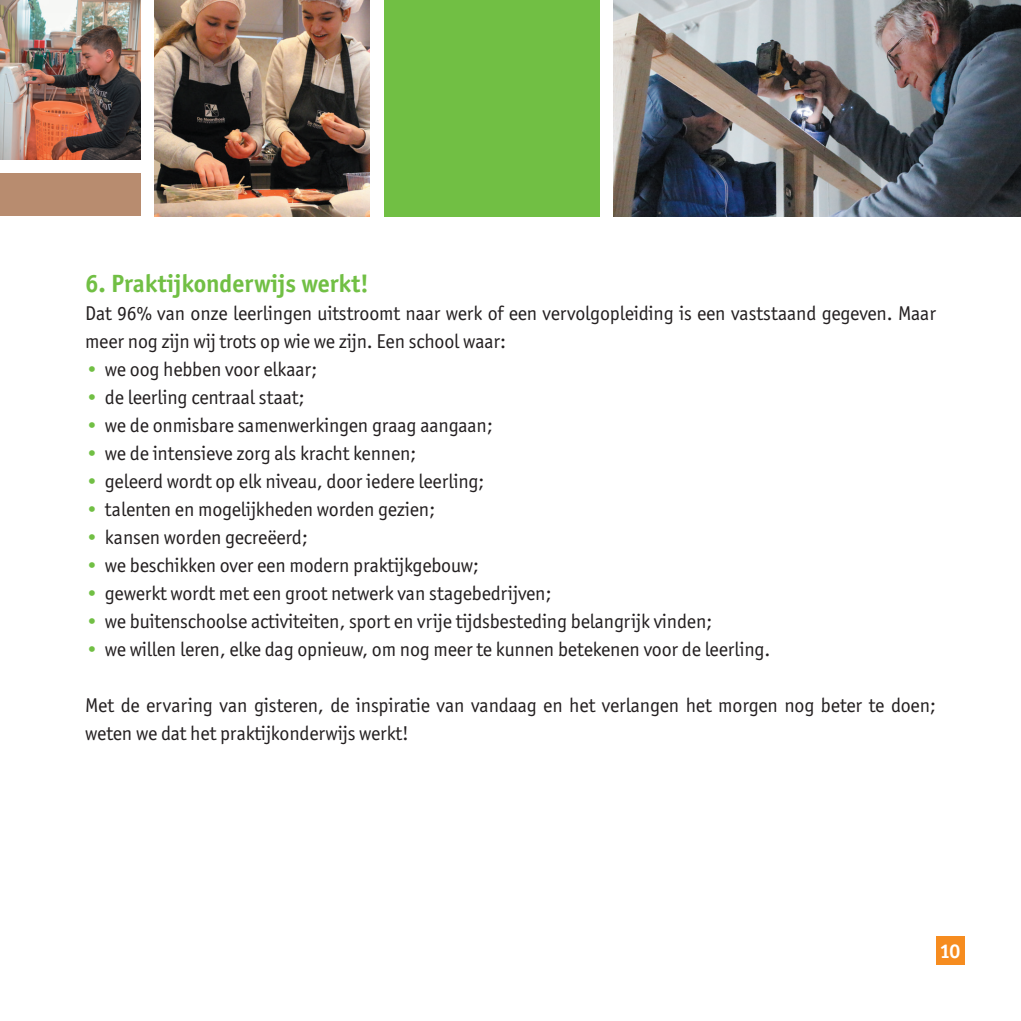
<style>
.page{position:relative;width:1021px;height:1021px;background:#fff}
.page>*{position:absolute;margin:0;border:0;box-sizing:border-box;transform-origin:0 0}
.t1{font:700 25px "Officina San ITC";color:#71bf44}
.t2{font:20px/28px "Officina San ITC";letter-spacing:-.01em;color:#231f20}
.t3{font:700 20px "Officina San ITC";color:#fff}
.s1{color:#71bf44}
</style>
<div class="page">
<div style="left:0;top:173px;width:140px;height:43px;background:#b88c6f"></div>
<img style="left:0;top:0;width:140px;height:159px">
<img style="left:154px;top:0;width:215px;height:216px">
<img style="left:613px;top:0;width:407px;height:216px">
<div style="left:384px;top:0;width:215px;height:216px;background:#71bf44"></div>
<div style="left:935px;top:935px;width:29px;height:29px;background:#f68c1f"></div>
<p class="t1" style="left:85px;top:268px;width:285px">6. Praktijkonderwijs werkt!</p>
<p class="t2" style="left:85px;top:299px;width:852px">Dat 96% van onze leerlingen uitstroomt naar werk of een vervolgopleiding is een vaststaand gegeven. Maar meer nog zijn wij trots op wie we zijn. Een school waar:</p>
<p class="t2" style="left:85px;top:355px;width:233px"><span class="s1">•</span> we oog hebben voor elkaar;</p>
<p class="t2" style="left:85px;top:383px;width:221px"><span class="s1">•</span> de leerling centraal staat;</p>
<p class="t2" style="left:85px;top:411px;width:409px"><span class="s1">•</span> we de onmisbare samenwerkingen graag aangaan;</p>
<p class="t2" style="left:85px;top:439px;width:332px"><span class="s1">•</span> we de intensieve zorg als kracht kennen;</p>
<p class="t2" style="left:85px;top:467px;width:400px"><span class="s1">•</span> geleerd wordt op elk niveau, door iedere leerling;</p>
<p class="t2" style="left:85px;top:495px;width:351px"><span class="s1">•</span> talenten en mogelijkheden worden gezien;</p>
<p class="t2" style="left:85px;top:523px;width:224px"><span class="s1">•</span> kansen worden gecreëerd;</p>
<p class="t2" style="left:85px;top:551px;width:395px"><span class="s1">•</span> we beschikken over een modern praktijkgebouw;</p>
<p class="t2" style="left:85px;top:579px;width:468px"><span class="s1">•</span> gewerkt wordt met een groot netwerk van stagebedrijven;</p>
<p class="t2" style="left:85px;top:607px;width:628px"><span class="s1">•</span> we buitenschoolse activiteiten, sport en vrije tijdsbesteding belangrijk vinden;</p>
<p class="t2" style="left:85px;top:635px;width:686px"><span class="s1">•</span> we willen leren, elke dag opnieuw, om nog meer te kunnen betekenen voor de leerling.</p>
<p class="t2" style="left:85px;top:691px;width:852px">Met de ervaring van gisteren, de inspiratie van vandaag en het verlangen het morgen nog beter te doen; weten we dat het praktijkonderwijs werkt!</p>
<p class="t3" style="left:939px;top:938px;width:22px">10</p>
</div>
